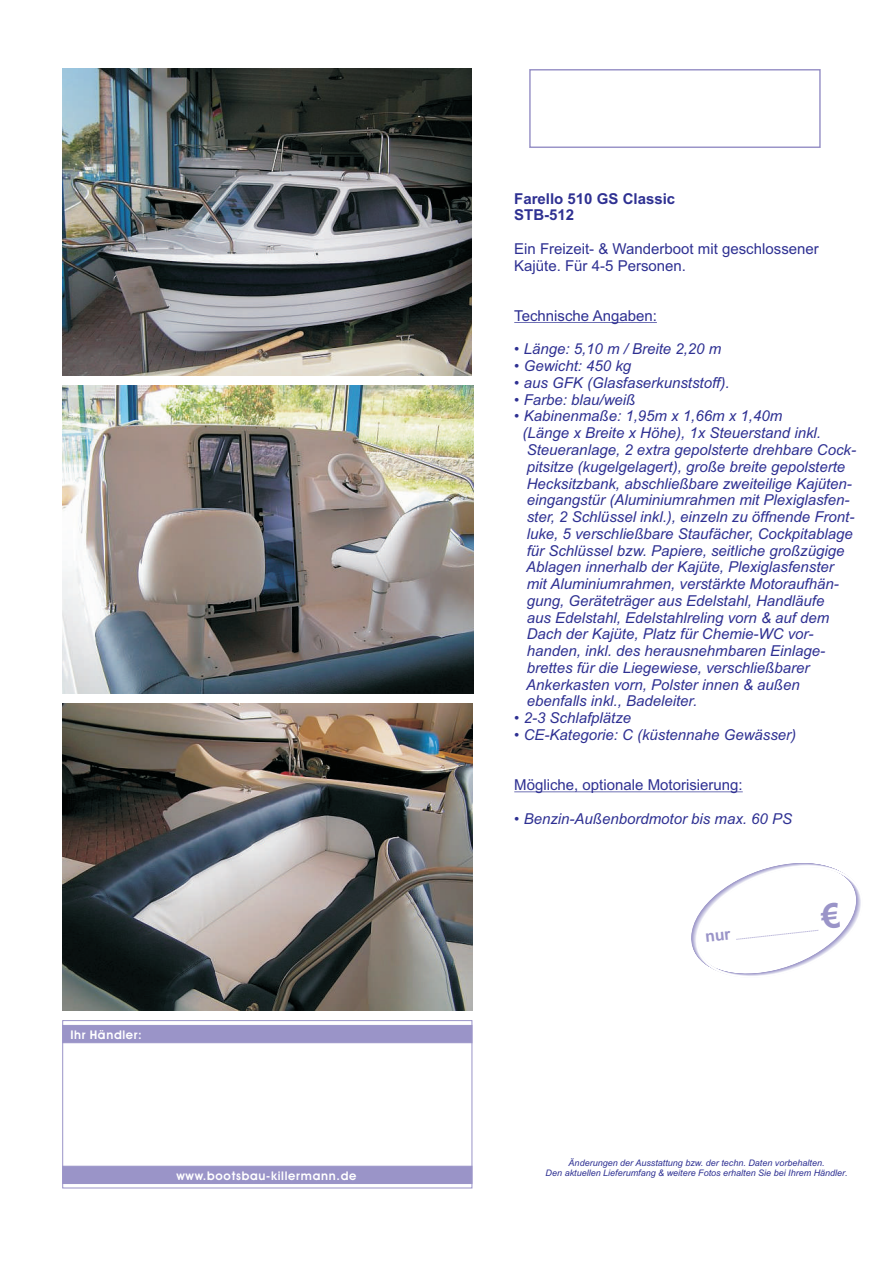
<style>
.page{position:relative;width:893px;height:1263px;background:#fff}
.page>*{position:absolute;margin:0;border:0;box-sizing:border-box;transform-origin:0 0}
.t1{font:italic 15px/16.8px "Arial";color:#2e3092}
.t2{font:15px/16.8px "Arial";color:#2e3092}
.t3{font:700 15px/16.8px "Arial";color:#2e3092}
.t4{font:700 12px "Avant Garde IT Cby BT";letter-spacing:.06em;color:#fff}
.t5{font:italic 9px "Arial";color:#2e3092}
</style>
<div class="page">
<img style="left:62px;top:68px;width:410px;height:307px">
<img style="left:63px;top:703px;width:410px;height:307px">
<img style="left:62px;top:386px;width:411px;height:308px">
<hr style="left:514px;top:322px;width:143px;height:1px;background:#2e3092">
<hr style="left:514px;top:791px;width:229px;height:1px;background:#2e3092">
<svg style="left:62px;top:1020px;width:410px;height:168px"></svg>
<div style="left:62px;top:1166px;width:410px;height:18px;background:#9a94c8"></div>
<div style="left:62px;top:1025px;width:410px;height:18px;background:#9a94c8"></div>
<div style="left:529px;top:69px;width:292px;height:79px;border:2px solid #9a94c8"></div>
<svg style="left:691px;top:863px;width:170px;height:113px"></svg>
<p class="t3" style="left:514px;top:191px;width:162px">Farello 510 GS Classic<br>STB-512</p>
<p class="t2" style="left:514px;top:242px;width:306px">Ein Freizeit- &amp; Wanderboot mit geschlossener<br>Kajüte. Für 4-5 Personen.</p>
<p class="t2" style="left:514px;top:309px;width:144px">Technische Angaben:</p>
<p class="t1" style="left:514px;top:342px;width:209px">• Länge: 5,10 m / Breite 2,20 m</p>
<p class="t1" style="left:514px;top:359px;width:118px">• Gewicht: 450 kg</p>
<p class="t1" style="left:514px;top:376px;width:217px">• aus GFK (Glasfaserkunststoff).</p>
<p class="t1" style="left:514px;top:392px;width:123px">• Farbe: blau/weiß</p>
<p class="t1" style="left:523px;top:409px;width:335px;text-indent:-8px">• Kabinenmaße: 1,95m x 1,66m x 1,40m<br>(Länge x Breite x Höhe), 1x Steuerstand inkl.<br>Steueranlage, 2 extra gepolsterte drehbare Cock&shy;pitsitze (kugelgelagert), große breite gepolsterte Hecksitzbank, abschließbare zweiteilige Kajüten&shy;eingangstür (Aluminiumrahmen mit Plexiglasfen&shy;ster, 2 Schlüssel inkl.), einzeln zu öffnende Front&shy;luke, 5 verschließbare Staufächer, Cockpitablage für Schlüssel bzw. Papiere, seitliche großzügige Ablagen innerhalb der Kajüte, Plexiglasfenster<br>mit Aluminiumrahmen, verstärkte Motoraufhän&shy;gung, Geräteträger aus Edelstahl, Handläufe<br>aus Edelstahl, Edelstahlreling vorn &amp; auf dem Dach der Kajüte, Platz für Chemie-WC vor&shy;handen, inkl. des herausnehmbaren Einlage&shy;brettes für die Liegewiese, verschließbarer Ankerkasten vorn, Polster innen &amp; außen ebenfalls inkl., Badeleiter.</p>
<p class="t1" style="left:514px;top:711px;width:118px">• 2-3 Schlafplätze</p>
<p class="t1" style="left:514px;top:728px;width:284px">• CE-Kategorie: C (küstennahe Gewässer)</p>
<p class="t2" style="left:514px;top:778px;width:230px">Mögliche, optionale Motorisierung:</p>
<p class="t1" style="left:514px;top:811px;width:279px">• Benzin-Außenbordmotor bis max. 60 PS</p>
<p class="t4" style="left:71px;top:1030px;width:73px">Ihr Händler:</p>
<p class="t5" style="left:569px;top:1160px;width:257px">Änderungen der Ausstattung bzw. der techn. Daten vorbehalten.</p>
<p class="t4" style="left:176px;top:1171px;width:182px">www.bootsbau-killermann.de</p>
<p class="t5" style="left:546px;top:1170px;width:303px">Den aktuellen Lieferumfang &amp; weitere Fotos erhalten Sie bei Ihrem Händler.</p>
</div>
